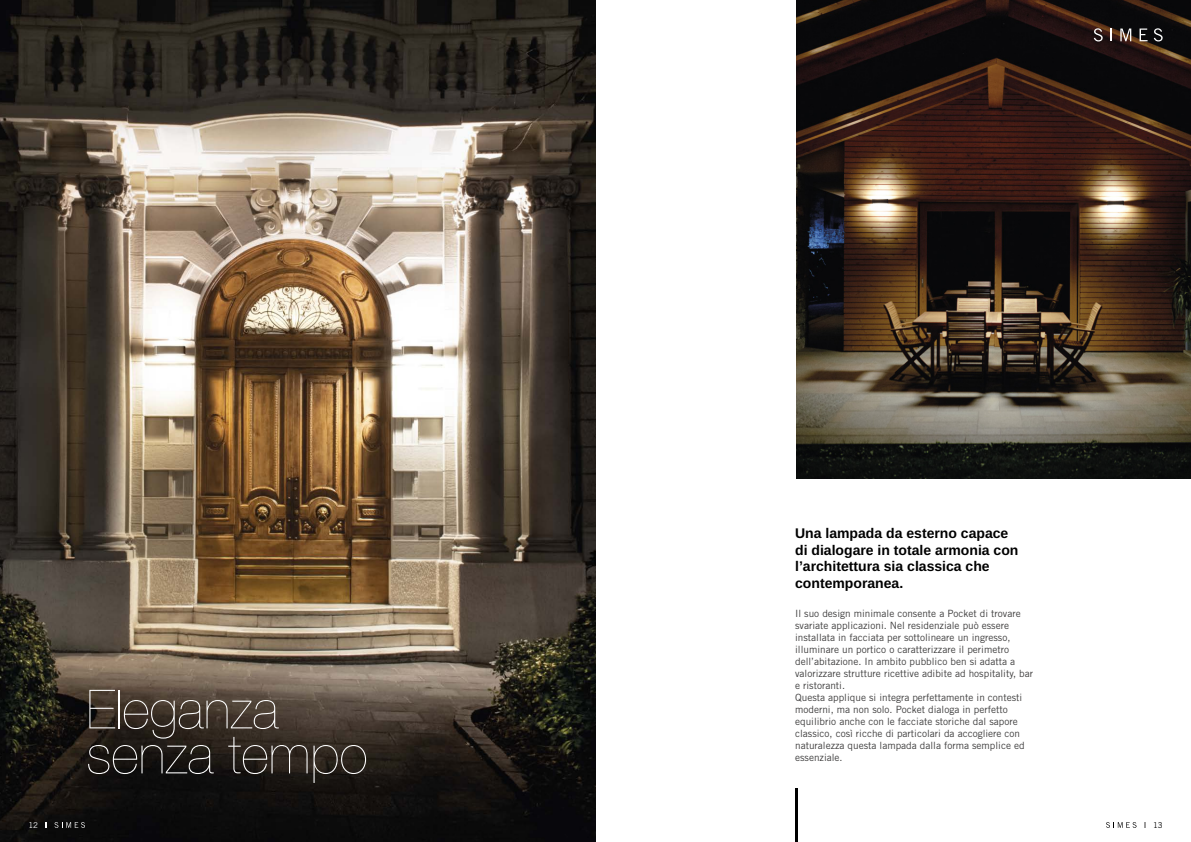
<style>
.page{position:relative;width:1191px;height:842px;background:#fff}
.page>*{position:absolute;margin:0;border:0;box-sizing:border-box;transform-origin:0 0}
.t1{font:200 54px/45px "Helvetica Neue LT Pro";color:#fff}
.t2{font:700 14px/16.8px "Arimo";color:#000}
.t3{font:10px/12px "Trade Gothic LT Std";color:#3f3e3e}
.t4{font:8px "Trade Gothic LT Std";color:#fff}
.t5{font:8px "Trade Gothic LT Std";color:#000}
</style>
<div class="page">
<img style="left:797px;top:0;width:394px;height:478px">
<img style="left:0;top:0;width:595px;height:842px">
<hr style="left:795px;top:788px;width:3px;height:54px;background:#000">
<svg style="left:1106px;top:822px;width:30px;height:6px"></svg>
<svg style="left:45px;top:822px;width:2px;height:6px"></svg>
<svg style="left:54px;top:822px;width:31px;height:6px"></svg>
<svg style="left:1093px;top:28px;width:9px;height:13px"></svg>
<svg style="left:1110px;top:29px;width:1px;height:12px"></svg>
<svg style="left:1120px;top:29px;width:11px;height:12px"></svg>
<svg style="left:1139px;top:29px;width:8px;height:12px"></svg>
<svg style="left:1153px;top:28px;width:9px;height:13px"></svg>
<h1 class="t1" style="left:86px;top:686px;width:283px">Eleganza senza tempo</h1>
<h2 class="t2" style="left:795px;top:525px;width:225px">Una lampada da esterno capace di dialogare in totale armonia con l’architettura sia classica che contemporanea.</h2>
<p class="t3" style="left:795px;top:607px;width:239px">Il suo design minimale consente a Pocket di trovare svariate applicazioni. Nel residenziale può essere installata in facciata per sottolineare un ingresso, illuminare un portico o caratterizzare il perimetro dell’abitazione. In ambito pubblico ben si adatta a valorizzare strutture ricettive adibite ad hospitality, bar e ristoranti.<br>Questa applique si integra perfettamente in contesti moderni, ma non solo. Pocket dialoga in perfetto equilibrio anche con le facciate storiche dal sapore classico, così ricche di particolari da accogliere con naturalezza questa lampada dalla forma semplice ed essenziale.</p>
<p class="t4" style="left:28px;top:820px;width:11px">12</p>
<p class="t5" style="left:1153px;top:820px;width:11px">13</p>
</div>
